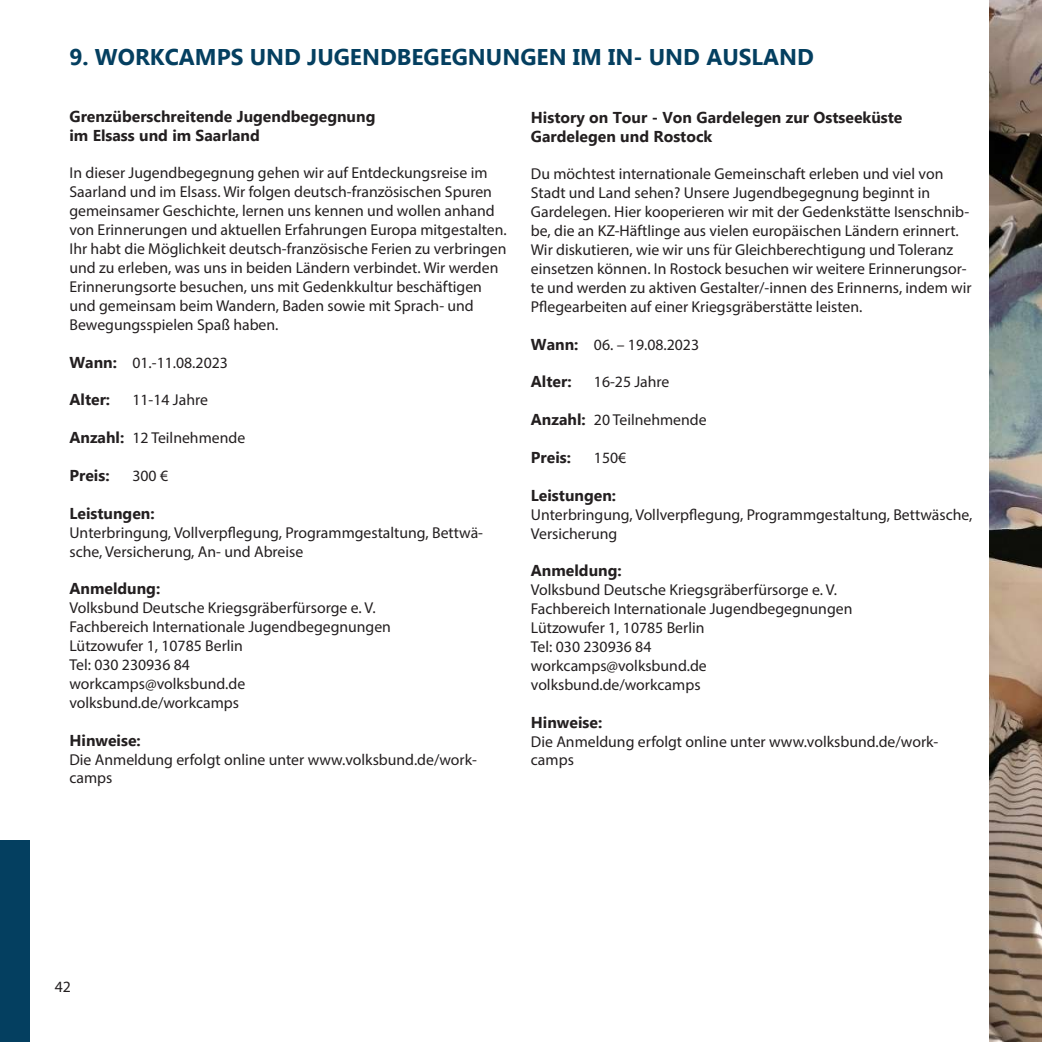
<style>
.page{position:relative;width:1042px;height:1042px;background:#fff}
.page>*{position:absolute;margin:0;border:0;box-sizing:border-box;transform-origin:0 0}
.t1{font:700 22.75px "Myanmar Text";color:#043f60}
.t2{font:15.75px/18.9px "Myriad Pro";color:#231f20}
.t3{font:700 15.75px/18.9px "Myanmar Text";color:#231f20}
.s1{font-family:"Myanmar Text";font-weight:700}
</style>
<div class="page">
<div style="left:0;top:840px;width:29px;height:202px;background:#043f60"></div>
<img style="left:989px;top:0;width:53px;height:1042px">
<h1 class="t1" style="left:69px;top:44px;width:746px">9. WORKCAMPS UND JUGENDBEGEGNUNGEN IM IN- UND AUSLAND</h1>
<p class="t3" style="left:69px;top:107px;width:307px">Grenzüberschreitende Jugendbegegnung im Elsass und im Saarland</p>
<p class="t2" style="left:69px;top:163px;width:439px">In dieser Jugendbegegnung gehen wir auf Entdeckungsreise im Saarland und im Elsass. Wir folgen deutsch-französischen Spuren gemeinsamer Geschichte, lernen uns kennen und wollen anhand von Erinnerungen und aktuellen Erfahrungen Europa mitgestalten.<br>Ihr habt die Möglichkeit deutsch-französische Ferien zu verbringen und zu erleben, was uns in beiden Ländern verbindet. Wir werden Erinnerungsorte besuchen, uns mit Gedenkkultur beschäftigen und gemeinsam beim Wandern, Baden sowie mit Sprach- und Bewegungsspielen Spaß haben.</p>
<p class="t2" style="left:69px;top:352px;width:160px"><span class="s1">Wann:</span> 01.-11.08.2023</p>
<p class="t3" style="left:69px;top:390px;width:42px">Alter:</p>
<p class="t2" style="left:132px;top:390px;width:77px">11-14 Jahre</p>
<p class="t2" style="left:69px;top:428px;width:177px"><span class="s1">Anzahl:</span> 12 Teilnehmende</p>
<p class="t3" style="left:69px;top:466px;width:42px">Preis:</p>
<p class="t2" style="left:132px;top:466px;width:37px">300 €</p>
<p class="t3" style="left:69px;top:504px;width:87px">Leistungen:</p>
<p class="t2" style="left:69px;top:523px;width:415px">Unterbringung, Vollverpflegung, Programmgestaltung, Bettwä&shy;sche, Versicherung, An- und Abreise</p>
<p class="t3" style="left:69px;top:579px;width:92px">Anmeldung:</p>
<p class="t2" style="left:69px;top:598px;width:323px">Volksbund Deutsche Kriegsgräberfürsorge e. V.<br>Fachbereich Internationale Jugendbegegnungen<br>Lützowufer 1, 10785 Berlin<br>Tel: 030 230936 84<br>workcamps@volksbund.de volksbund.de/workcamps</p>
<p class="t3" style="left:69px;top:731px;width:73px">Hinweise:</p>
<p class="t2" style="left:69px;top:749px;width:409px">Die Anmeldung erfolgt online unter www.volksbund.de/work&shy;camps</p>
<p class="t3" style="left:531px;top:108px;width:373px">History on Tour - Von Gardelegen zur Ostseeküste<br>Gardelegen und Rostock</p>
<p class="t2" style="left:531px;top:164px;width:442px">Du möchtest internationale Gemeinschaft erleben und viel von Stadt und Land sehen? Unsere Jugendbegegnung beginnt in Gardelegen. Hier kooperieren wir mit der Gedenkstätte Isenschnib&shy;be, die an KZ-Häftlinge aus vielen europäischen Ländern erinnert.<br>Wir diskutieren, wie wir uns für Gleichberechtigung und Toleranz einsetzen können. In Rostock besuchen wir weitere Erinnerungsor&shy;te und werden zu aktiven Gestalter/-innen des Erinnerns, indem wir Pflegearbeiten auf einer Kriegsgräberstätte leisten.</p>
<p class="t2" style="left:531px;top:334px;width:170px"><span class="s1">Wann:</span> 06. – 19.08.2023</p>
<p class="t3" style="left:531px;top:372px;width:42px">Alter:</p>
<p class="t2" style="left:594px;top:372px;width:77px">16-25 Jahre</p>
<p class="t2" style="left:531px;top:410px;width:177px"><span class="s1">Anzahl:</span> 20 Teilnehmende</p>
<p class="t3" style="left:531px;top:448px;width:42px">Preis:</p>
<p class="t2" style="left:594px;top:448px;width:34px">150€</p>
<p class="t3" style="left:531px;top:486px;width:87px">Leistungen:</p>
<p class="t2" style="left:531px;top:505px;width:443px">Unterbringung, Vollverpflegung, Programmgestaltung, Bettwäsche,<br>Versicherung</p>
<p class="t3" style="left:531px;top:561px;width:92px">Anmeldung:</p>
<p class="t2" style="left:531px;top:580px;width:323px">Volksbund Deutsche Kriegsgräberfürsorge e. V.<br>Fachbereich Internationale Jugendbegegnungen<br>Lützowufer 1, 10785 Berlin<br>Tel: 030 230936 84<br>workcamps@volksbund.de volksbund.de/workcamps</p>
<p class="t3" style="left:531px;top:713px;width:73px">Hinweise:</p>
<p class="t2" style="left:531px;top:731px;width:409px">Die Anmeldung erfolgt online unter www.volksbund.de/work&shy;camps</p>
<p class="t2" style="left:55px;top:977px;width:18px">42</p>
</div>
